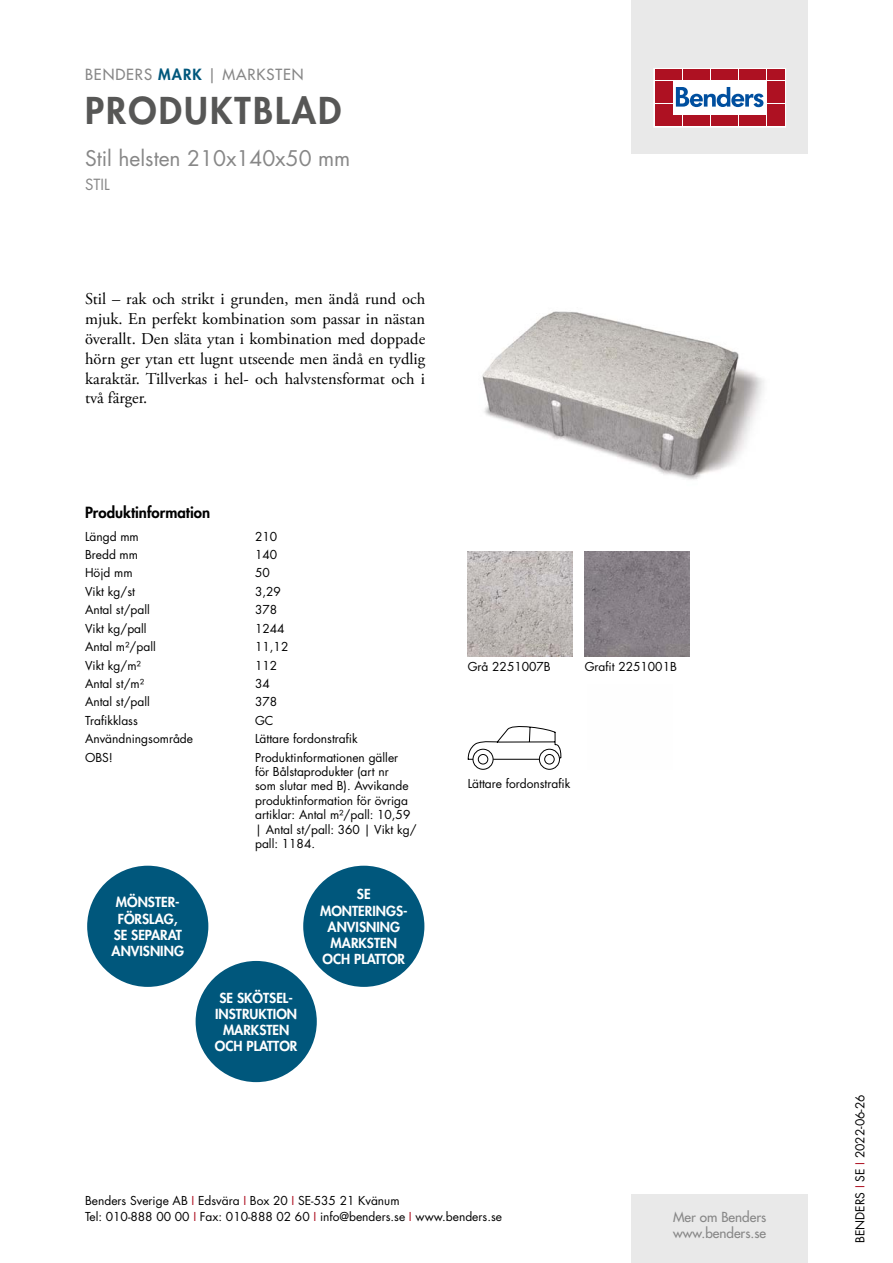
<style>
.page{position:relative;width:893px;height:1263px;background:#fff}
.page>*{position:absolute;margin:0;border:0;box-sizing:border-box;transform-origin:0 0}
.t1{font:800 36px "Futura Std";letter-spacing:.06em;color:#575756}
.t2{font:21px "Futura Std";color:#878787}
.t3{font:16.5px/19.8px "Adobe Garamond Pro";color:#000;text-align:justify}
.t4{font:500 15px "Futura Std";letter-spacing:.06em;color:#878787}
.t5{font:800 15px "Futura Std";color:#000}
.t6{font:15px "Futura Std";color:#878787}
.t7{font:800 13.5px/16.2px "Futura Std";color:#fff;text-align:center}
.t8{font:500 13.5px/16.2px "Futura Std";color:#878787}
.t9{font:12px/14.4px "Futura Std";color:#000}
.s1{font-weight:800;color:#00577c}
.s2{color:#ae1122}
</style>
<div class="page">
<div style="left:631px;top:0;width:177px;height:153px;background:#e9e9e9"></div>
<div style="left:631px;top:1195px;width:177px;height:68px;background:#e9e9e9"></div>
<svg style="left:656px;top:70px;width:128px;height:55px;fill:#fff"></svg>
<div style="left:654px;top:68px;width:132px;height:59px;border:1px solid #fff"></div>
<div style="left:655px;top:70px;width:8px;height:10px;background:#ae1122"></div>
<div style="left:664px;top:70px;width:8px;height:10px;background:#ae1122"></div>
<div style="left:655px;top:81px;width:8px;height:10px;background:#ae1122"></div>
<div style="left:664px;top:81px;width:8px;height:10px;background:#ae1122"></div>
<div style="left:655px;top:93px;width:8px;height:10px;background:#ae1122"></div>
<div style="left:664px;top:93px;width:8px;height:10px;background:#ae1122"></div>
<div style="left:655px;top:104px;width:8px;height:11px;background:#ae1122"></div>
<div style="left:664px;top:104px;width:8px;height:11px;background:#ae1122"></div>
<div style="left:655px;top:116px;width:8px;height:10px;background:#ae1122"></div>
<div style="left:664px;top:116px;width:8px;height:10px;background:#ae1122"></div>
<div style="left:674px;top:70px;width:8px;height:10px;background:#ae1122"></div>
<div style="left:683px;top:70px;width:8px;height:10px;background:#ae1122"></div>
<div style="left:692px;top:70px;width:8px;height:10px;background:#ae1122"></div>
<div style="left:702px;top:70px;width:8px;height:10px;background:#ae1122"></div>
<div style="left:711px;top:70px;width:8px;height:10px;background:#ae1122"></div>
<div style="left:720px;top:70px;width:8px;height:10px;background:#ae1122"></div>
<div style="left:730px;top:70px;width:8px;height:10px;background:#ae1122"></div>
<div style="left:739px;top:70px;width:8px;height:10px;background:#ae1122"></div>
<div style="left:748px;top:70px;width:8px;height:10px;background:#ae1122"></div>
<div style="left:758px;top:70px;width:8px;height:10px;background:#ae1122"></div>
<div style="left:674px;top:116px;width:8px;height:10px;background:#ae1122"></div>
<div style="left:683px;top:116px;width:8px;height:10px;background:#ae1122"></div>
<div style="left:692px;top:116px;width:8px;height:10px;background:#ae1122"></div>
<div style="left:702px;top:116px;width:8px;height:10px;background:#ae1122"></div>
<div style="left:711px;top:116px;width:8px;height:10px;background:#ae1122"></div>
<div style="left:720px;top:116px;width:8px;height:10px;background:#ae1122"></div>
<div style="left:730px;top:116px;width:8px;height:10px;background:#ae1122"></div>
<div style="left:739px;top:116px;width:8px;height:10px;background:#ae1122"></div>
<div style="left:748px;top:116px;width:8px;height:10px;background:#ae1122"></div>
<div style="left:758px;top:116px;width:8px;height:10px;background:#ae1122"></div>
<div style="left:767px;top:70px;width:8px;height:10px;background:#ae1122"></div>
<div style="left:776px;top:70px;width:8px;height:10px;background:#ae1122"></div>
<div style="left:767px;top:81px;width:8px;height:10px;background:#ae1122"></div>
<div style="left:776px;top:81px;width:8px;height:10px;background:#ae1122"></div>
<div style="left:767px;top:93px;width:8px;height:10px;background:#ae1122"></div>
<div style="left:776px;top:93px;width:8px;height:10px;background:#ae1122"></div>
<div style="left:767px;top:104px;width:8px;height:11px;background:#ae1122"></div>
<div style="left:776px;top:104px;width:8px;height:11px;background:#ae1122"></div>
<div style="left:767px;top:116px;width:8px;height:10px;background:#ae1122"></div>
<div style="left:776px;top:116px;width:8px;height:10px;background:#ae1122"></div>
<svg style="left:676px;top:87px;width:87px;height:20px"></svg>
<div style="left:303px;top:866px;width:121px;height:121px;background:#00577c;border-radius:50%"></div>
<div style="left:87px;top:866px;width:121px;height:121px;background:#00577c;border-radius:50%"></div>
<div style="left:196px;top:961px;width:121px;height:121px;background:#00577c;border-radius:50%"></div>
<img style="left:482px;top:311px;width:282px;height:169px">
<img style="left:468px;top:552px;width:105px;height:105px">
<img style="left:585px;top:552px;width:105px;height:105px">
<div style="left:473px;top:749px;width:20px;height:21px;border:1px solid #000;border-radius:50%"></div>
<div style="left:539px;top:749px;width:21px;height:21px;border:1px solid #000;border-radius:50%"></div>
<svg style="left:468px;top:726px;width:93px;height:39px"></svg>
<p class="t4" style="left:85px;top:65px;width:220px">BENDERS <span class="s1">MARK</span> | MARKSTEN</p>
<h1 class="t1" style="left:85px;top:87px;width:258px">PRODUKTBLAD</h1>
<h2 class="t2" style="left:85px;top:144px;width:267px">Stil helsten 210x140x50 mm</h2>
<p class="t6" style="left:85px;top:175px;width:26px">STIL</p>
<p class="t3" style="left:85px;top:290px;width:342px">Stil – rak och strikt i grunden, men ändå rund och mjuk. En perfekt kombination som passar in nästan överallt. Den släta ytan i kombination med doppade hörn ger ytan ett lugnt utseende men ändå en tydlig karaktär. Tillverkas i hel- och halvstensformat och i två färger.</p>
<p class="t5" style="left:85px;top:503px;width:127px">Produktinformation</p>
<p class="t9" style="left:85px;top:529px;width:55px">Längd mm</p>
<p class="t9" style="left:255px;top:529px;width:24px">210</p>
<p class="t9" style="left:85px;top:548px;width:55px">Bredd mm</p>
<p class="t9" style="left:255px;top:548px;width:24px">140</p>
<p class="t9" style="left:85px;top:566px;width:49px">Höjd mm</p>
<p class="t9" style="left:255px;top:566px;width:16px">50</p>
<p class="t9" style="left:85px;top:584px;width:51px">Vikt kg/st</p>
<p class="t9" style="left:255px;top:584px;width:27px">3,29</p>
<p class="t9" style="left:85px;top:603px;width:66px">Antal st/pall</p>
<p class="t9" style="left:255px;top:603px;width:24px">378</p>
<p class="t9" style="left:85px;top:621px;width:63px">Vikt kg/pall</p>
<p class="t9" style="left:255px;top:621px;width:31px">1244</p>
<p class="t9" style="left:85px;top:640px;width:72px">Antal m²/pall</p>
<p class="t9" style="left:255px;top:640px;width:35px">11,12</p>
<p class="t9" style="left:85px;top:658px;width:57px">Vikt kg/m²</p>
<p class="t9" style="left:255px;top:658px;width:24px">112</p>
<p class="t9" style="left:85px;top:676px;width:61px">Antal st/m²</p>
<p class="t9" style="left:255px;top:676px;width:16px">34</p>
<p class="t9" style="left:85px;top:695px;width:66px">Antal st/pall</p>
<p class="t9" style="left:255px;top:695px;width:24px">378</p>
<p class="t9" style="left:85px;top:713px;width:54px">Trafikklass</p>
<p class="t9" style="left:255px;top:713px;width:20px">GC</p>
<p class="t9" style="left:85px;top:732px;width:110px">Användningsområde</p>
<p class="t9" style="left:255px;top:732px;width:104px">Lättare fordonstrafik</p>
<p class="t9" style="left:85px;top:750px;width:29px">OBS!</p>
<p class="t9" style="left:255px;top:750px;width:163px">Produktinformationen gäller<br>för Bålstaprodukter (art nr<br>som slutar med B). Avvikande produktinformation för övriga artiklar: Antal m²/pall: 10,59 | Antal st/pall: 360 | Vikt kg/ pall: 1184.</p>
<p class="t7" style="left:320px;top:886px;width:89px">SE<br>MONTERINGS-<br>ANVISNING<br>MARKSTEN<br>OCH PLATTOR</p>
<p class="t7" style="left:112px;top:894px;width:74px">MÖNSTER-<br>FÖRSLAG,<br>SE SEPARAT<br>ANVISNING</p>
<p class="t7" style="left:215px;top:989px;width:84px">SE SKÖTSEL-<br>INSTRUKTION<br>MARKSTEN<br>OCH PLATTOR</p>
<p class="t9" style="left:468px;top:660px;width:85px">Grå 2251007B</p>
<p class="t9" style="left:585px;top:660px;width:94px">Grafit 2251001B</p>
<p class="t9" style="left:468px;top:777px;width:104px">Lättare fordonstrafik</p>
<p class="t9" style="left:85px;top:1192px;width:418px;line-height:16.5px">Benders Sverige AB <span class="s2">I</span> Edsvära <span class="s2">I</span> Box 20 <span class="s2">I</span> SE-535 21 Kvänum<br>Tel: 010-888 00 00 <span class="s2">I</span> Fax: 010-888 02 60 <span class="s2">I</span> info@benders.se <span class="s2">I</span> www.benders.se</p>
<p class="t8" style="left:673px;top:1209px;width:95px">Mer om Benders www.benders.se</p>
<p class="t9" style="left:853px;top:1243px;width:150px;rotate:-90deg">BENDERS <span class="s2">I</span> SE <span class="s2">I</span> 2022-06-26</p>
</div>
